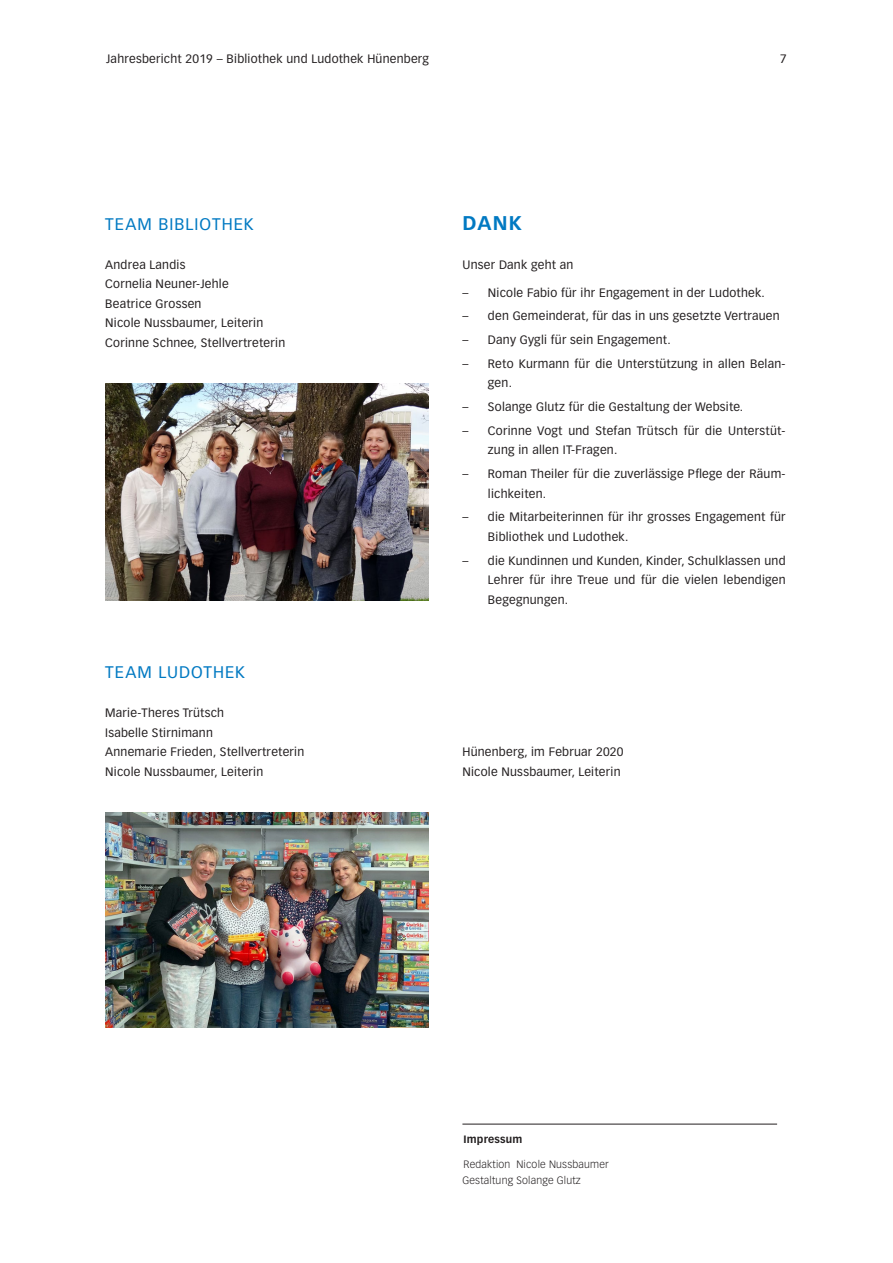
<style>
.page{position:relative;width:893px;height:1263px;background:#fff}
.page>*{position:absolute;margin:0;border:0;box-sizing:border-box;transform-origin:0 0}
.Titel_gross_blau_li{font:700 19.5px "Vectora LH";color:#0079c2}
.Titel_gross_blau_11{font:16.5px "Vectora LH";letter-spacing:.065em;color:#0079c2}
.Lauftext_links{font:12px/19.5px "Vectora LH";letter-spacing:.02em;color:#231f20}
.Lauftext{font:12px "Vectora LH";letter-spacing:.02em;color:#231f20}
.Lauftext_klein_7pt{font:300 10.5px/16.5px "Vectora LH";letter-spacing:.02em;color:#231f20}
.Lauftext_klein_7pt-2{font:700 10.5px "Vectora LH";letter-spacing:.02em;color:#231f20}
</style>
<div class="page">
<hr style="left:462px;top:1124px;width:315px;height:1px;background:#231f20">
<img style="left:105px;top:383px;width:323px;height:217px">
<img style="left:105px;top:812px;width:323px;height:216px">
<p class="Lauftext_links" style="left:106px;top:49px;width:324px">Jahresbericht 2019 – Bibliothek und Ludothek Hünenberg</p>
<p class="Lauftext_links" style="left:780px;top:49px;width:8px">7</p>
<p class="Titel_gross_blau_11" style="left:105px;top:214px;width:150px">TEAM BIBLIOTHEK</p>
<p class="Lauftext_links" style="left:105px;top:255px;width:181px">Andrea Landis<br>Cornelia Neuner-Jehle<br>Beatrice Grossen<br>Nicole Nussbaumer, Leiterin<br>Corinne Schnee, Stellvertreterin</p>
<p class="Titel_gross_blau_11" style="left:105px;top:662px;width:141px">TEAM LUDOTHEK</p>
<p class="Lauftext_links" style="left:105px;top:703px;width:201px">Marie-Theres Trütsch<br>Isabelle Stirnimann<br>Annemarie Frieden, Stellvertreterin<br>Nicole Nussbaumer, Leiterin</p>
<p class="Titel_gross_blau_li" style="left:462px;top:211px;width:61px">DANK</p>
<p class="Lauftext" style="left:462px;top:257px;width:113px">Unser Dank geht an</p>
<p class="Lauftext_links" style="left:462px;top:283px;width:304px">– Nicole Fabio für ihr Engagement in der Ludothek.</p>
<p class="Lauftext_links" style="left:462px;top:306px;width:319px">– den Gemeinderat, für das in uns gesetzte Vertrauen</p>
<p class="Lauftext_links" style="left:462px;top:330px;width:210px">– Dany Gygli für sein Engagement.</p>
<p class="Lauftext_links" style="left:488px;top:354px;width:299px;text-indent:-26px">– Reto Kurmann für die Unterstützung in allen Belan&shy;gen.</p>
<p class="Lauftext_links" style="left:462px;top:397px;width:282px">– Solange Glutz für die Gestaltung der Website.</p>
<p class="Lauftext_links" style="left:488px;top:421px;width:299px;text-indent:-26px">– Corinne Vogt und Stefan Trütsch für die Unterstüt&shy;zung in allen IT-Fragen.</p>
<p class="Lauftext_links" style="left:488px;top:464px;width:299px;text-indent:-26px">– Roman Theiler für die zuverlässige Pflege der Räum&shy;lichkeiten.</p>
<p class="Lauftext_links" style="left:488px;top:507px;width:299px;text-indent:-26px">– die Mitarbeiterinnen für ihr grosses Engagement für<br>Bibliothek und Ludothek.</p>
<p class="Lauftext_links" style="left:488px;top:551px;width:299px;text-align:justify;text-indent:-26px">– die Kundinnen und Kunden, Kinder, Schulklassen und Lehrer für ihre Treue und für die vielen lebendigen Begegnungen.</p>
<p class="Lauftext_links" style="left:462px;top:742px;width:163px">Hünenberg, im Februar 2020<br>Nicole Nussbaumer, Leiterin</p>
<p class="Lauftext_klein_7pt-2" style="left:463px;top:1132px;width:61px">Impressum</p>
<p class="Lauftext_klein_7pt" style="left:462px;top:1156px;width:148px">Redaktion Nicole Nussbaumer<br>Gestaltung Solange Glutz</p>
</div>
